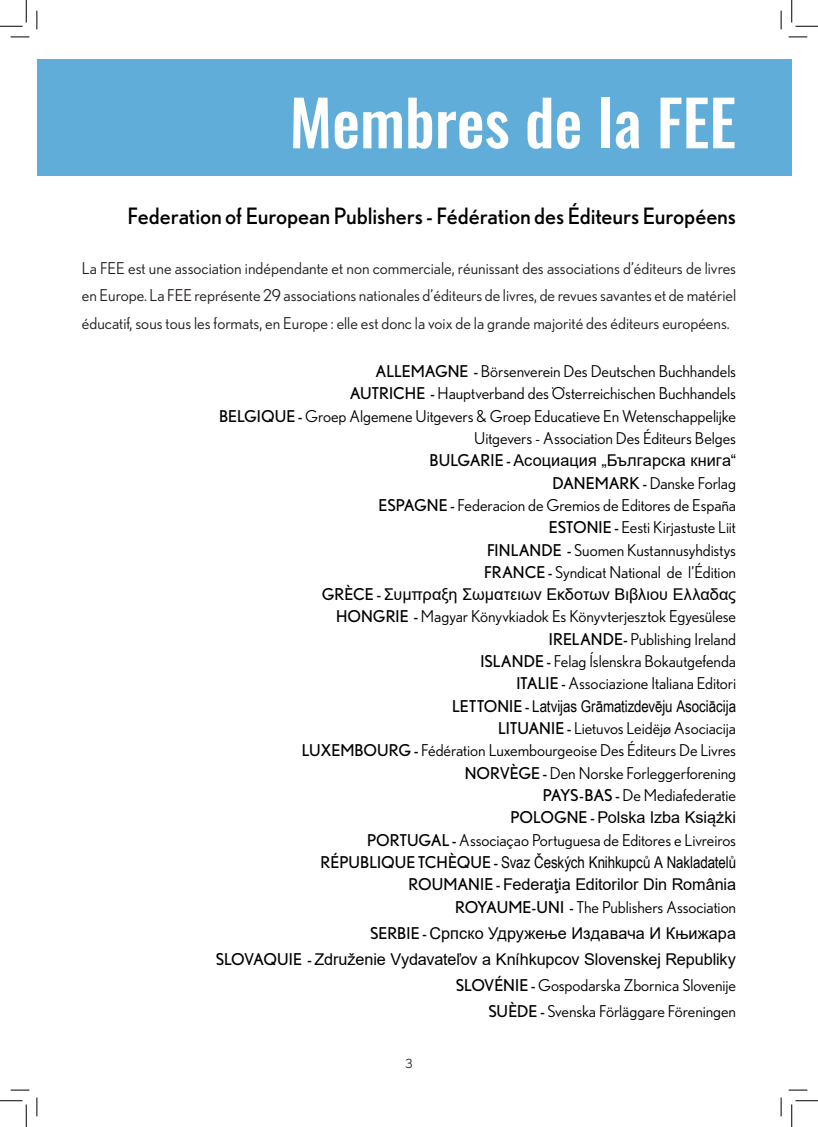
<style>
.page{position:relative;width:818px;height:1127px;background:#fff}
.page>*{position:absolute;margin:0;border:0;box-sizing:border-box;transform-origin:0 0}
.Title_cover_and_back_cover{font:500 62.5px "Oswald";color:#fff}
.t1{font:22.5px "Nobel";letter-spacing:-.005em;color:#000001}
.Text_paragraphs{font:16.25px "Nobel";letter-spacing:-.005em;color:#000001}
.Text_paragraphs-2{font:16.25px/27.5px "Nobel";color:#231f20;text-align:justify}
.Text_paragraphs-3{font:16.25px "Arial";letter-spacing:-.005em;color:#000001}
.Text_paragraphs-4{font:16.25px "Arial Narrow";letter-spacing:-.005em;color:#000001}
.t2{font:12.5px "Nobel";color:#231f20}
.s1{font-style:inherit}
.s2{font-family:"Nobel"}
</style>
<div class="page">
<div style="left:37px;top:59px;width:755px;height:116px;background:#61adda"></div>
<svg style="left:11px;top:36px;width:18px;height:2px"></svg>
<svg style="left:788px;top:36px;width:19px;height:2px"></svg>
<svg style="left:11px;top:1089px;width:18px;height:1px"></svg>
<svg style="left:788px;top:1089px;width:19px;height:1px"></svg>
<svg style="left:36px;top:11px;width:2px;height:18px"></svg>
<svg style="left:36px;top:1097px;width:2px;height:18px"></svg>
<svg style="left:780px;top:11px;width:2px;height:18px"></svg>
<svg style="left:780px;top:1097px;width:2px;height:18px"></svg>
<svg style="left:0;top:0;width:27px;height:27px"></svg>
<svg style="left:0;top:1100px;width:27px;height:26px"></svg>
<svg style="left:791px;top:0;width:27px;height:27px"></svg>
<svg style="left:791px;top:1100px;width:27px;height:26px"></svg>
<p class="Title_cover_and_back_cover" style="left:289px;top:90px;width:448px">Membres de la FEE</p>
<p class="t1" style="left:127px;top:202px;width:610px">Federation of European Publishers - Fédération des Éditeurs Européens</p>
<p class="Text_paragraphs-2" style="left:82px;top:254px;width:656px">La FEE est une association indépendante et non commerciale, réunissant des associations d’éditeurs de livres en Europe. La FEE représente 29 associations nationales d’éditeurs de livres, de revues savantes et de matériel éducatif, sous tous les formats, en Europe : elle est donc la voix de la grande majorité des éditeurs européens.</p>
<p class="Text_paragraphs" style="left:376px;top:362px;width:362px"><span class="s1">ALLEMAGNE -</span> Börsenverein Des Deutschen Buchhandels</p>
<p class="Text_paragraphs" style="left:350px;top:384px;width:388px"><span class="s1">AUTRICHE -</span> Hauptverband des Österreichischen Buchhandels</p>
<p class="Text_paragraphs" style="left:219px;top:406px;width:518px"><span class="s1">BELGIQUE -</span> Groep Algemene Uitgevers &amp; Groep Educatieve En Wetenschappelijke</p>
<p class="Text_paragraphs" style="left:474px;top:429px;width:263px">Uitgevers - Association Des Éditeurs Belges</p>
<p class="Text_paragraphs-3" style="left:430px;top:449px;width:308px"><span class="s2">BULGARIE -</span> Асоциация „Българска книга“</p>
<p class="Text_paragraphs" style="left:552px;top:473px;width:185px"><span class="s1">DANEMARK -</span> Danske Forlag</p>
<p class="Text_paragraphs" style="left:378px;top:495px;width:359px"><span class="s1">ESPAGNE -</span> Federacion de Gremios de Editores de España</p>
<p class="Text_paragraphs" style="left:549px;top:518px;width:189px"><span class="s1">ESTONIE -</span> Eesti Kirjastuste Liit</p>
<p class="Text_paragraphs" style="left:487px;top:540px;width:251px"><span class="s1">FINLANDE -</span> Suomen Kustannusyhdistys</p>
<p class="Text_paragraphs" style="left:484px;top:562px;width:253px"><span class="s1">FRANCE -</span> Syndicat National de l’Édition</p>
<p class="Text_paragraphs-3" style="left:322px;top:583px;width:416px"><span class="s2">GRÈCE -</span> Συμπραξη Σωματειων Εκδοτων Βιβλιου Ελλαδας</p>
<p class="Text_paragraphs" style="left:336px;top:607px;width:401px"><span class="s1">HONGRIE -</span> Magyar Könyvkiadok Es Könyvterjesztok Egyesülese</p>
<p class="Text_paragraphs" style="left:549px;top:629px;width:189px"><span class="s1">IRELANDE-</span> Publishing Ireland</p>
<p class="Text_paragraphs" style="left:480px;top:651px;width:257px"><span class="s1">ISLANDE -</span> Felag Íslenskra Bokautgefenda</p>
<p class="Text_paragraphs" style="left:516px;top:674px;width:221px"><span class="s1">ITALIE -</span> Associazione Italiana Editori</p>
<p class="Text_paragraphs-4" style="left:452px;top:694px;width:285px"><span class="s2">LETTONIE -</span> Latvijas Grāmatizdevēju Asociācija</p>
<p class="Text_paragraphs" style="left:498px;top:718px;width:239px"><span class="s1">LITUANIE -</span> Lietuvos Leidëjø Asociacija</p>
<p class="Text_paragraphs" style="left:302px;top:741px;width:436px"><span class="s1">LUXEMBOURG -</span> Fédération Luxembourgeoise Des Éditeurs De Livres</p>
<p class="Text_paragraphs" style="left:465px;top:763px;width:273px"><span class="s1">NORVÈGE -</span> Den Norske Forleggerforening</p>
<p class="Text_paragraphs" style="left:543px;top:785px;width:195px"><span class="s1">PAYS-BAS -</span> De Mediafederatie</p>
<p class="Text_paragraphs-3" style="left:510px;top:806px;width:227px"><span class="s2">POLOGNE -</span> Polska Izba Książki</p>
<p class="Text_paragraphs" style="left:367px;top:830px;width:370px"><span class="s1">PORTUGAL -</span> Associaçao Portuguesa de Editores e Livreiros</p>
<p class="Text_paragraphs-4" style="left:321px;top:850px;width:417px"><span class="s2">RÉPUBLIQUE TCHÈQUE -</span> Svaz Českých Knihkupců A Nakladatelů</p>
<p class="Text_paragraphs-3" style="left:408px;top:873px;width:329px"><span class="s2">ROUMANIE -</span> Federaţia Editorilor Din România</p>
<p class="Text_paragraphs" style="left:455px;top:897px;width:282px"><span class="s1">ROYAUME-UNI -</span> The Publishers Association</p>
<p class="Text_paragraphs-3" style="left:370px;top:921px;width:367px"><span class="s2">SERBIE -</span> Српско Удружење Издавача И Књижара</p>
<p class="Text_paragraphs-3" style="left:216px;top:947px;width:522px"><span class="s2">SLOVAQUIE -</span> Združenie Vydavateľov a Kníhkupcov Slovenskej Republiky</p>
<p class="Text_paragraphs" style="left:456px;top:975px;width:282px"><span class="s1">SLOVÉNIE -</span> Gospodarska Zbornica Slovenije</p>
<p class="Text_paragraphs" style="left:488px;top:1001px;width:249px"><span class="s1">SUÈDE -</span> Svenska Förläggare Föreningen</p>
<p class="t2" style="left:405px;top:1055px;width:9px">3</p>
</div>
